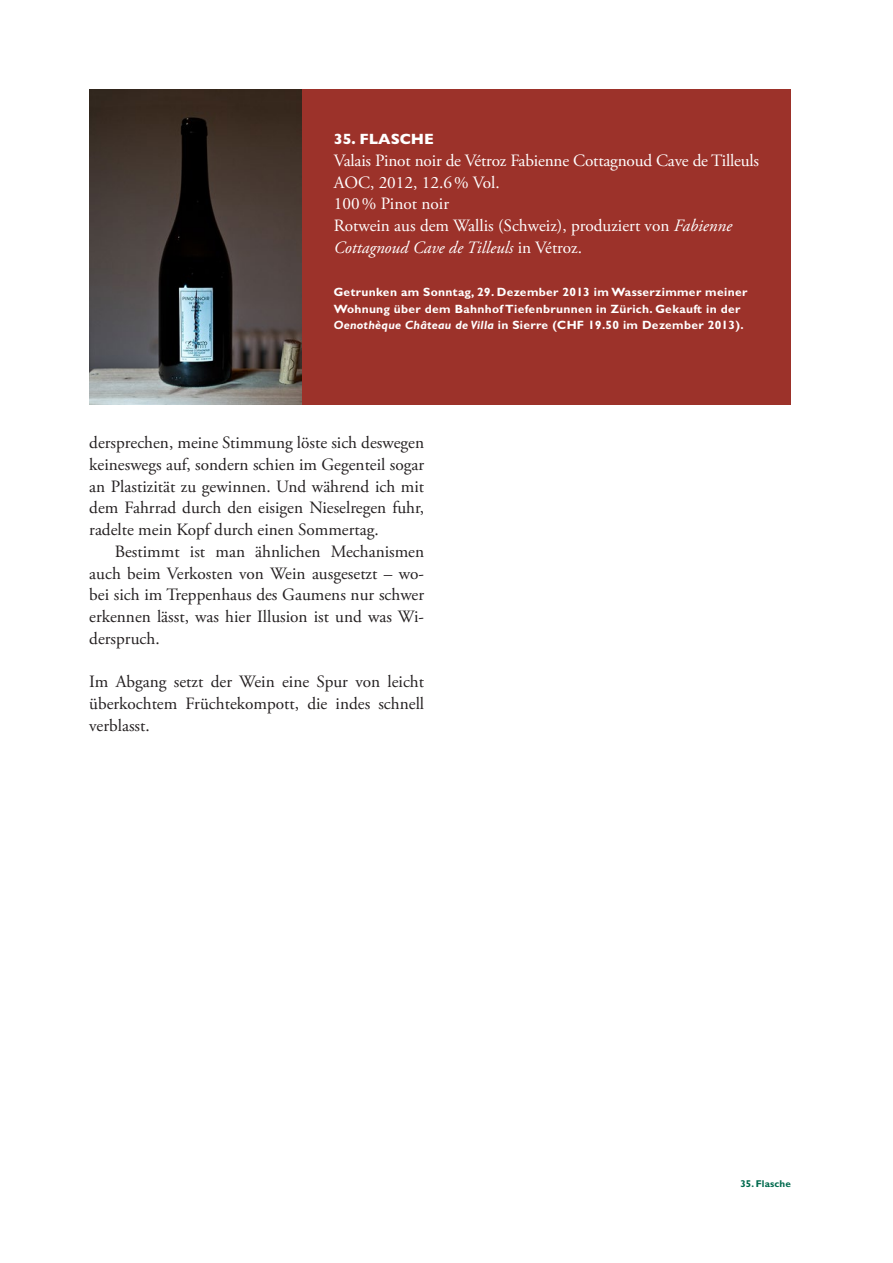
<style>
.page{position:relative;width:893px;height:1263px;background:#fff}
.page>*{position:absolute;margin:0;border:0;box-sizing:border-box;transform-origin:0 0}
.Lauftext_ohne_Einzug{font:17.25px/21.8px "Adobe Garamond Pro";color:#231f20;text-align:justify}
.Flasche_Kasten_Lauft{font:17.25px/21.8px "Adobe Garamond Pro";letter-spacing:-.01em;color:#fff}
.Lauftext_mit_Einzug{font:17.25px/21.8px "Adobe Garamond Pro";color:#231f20;text-align:justify}
.Flasche_Kasten_Titel{font:800 15px "Gill Sans MT Pro";color:#fff}
.Getrunken_am_weiss{font:700 12px/16.4px "Gill Sans MT Pro";letter-spacing:.025em;color:#fff}
.Thema_der_Seiten{font:700 9.9px "Gill Sans MT Pro";letter-spacing:.01em;color:#006a4e}
.s1{font-style:italic}
</style>
<div class="page">
<div style="left:302px;top:89px;width:489px;height:316px;background:#9c322a"></div>
<img style="left:89px;top:90px;width:213px;height:314px">
<p class="Flasche_Kasten_Titel" style="left:334px;top:130px;width:102px">35. FLASCHE</p>
<p class="Flasche_Kasten_Lauft" style="left:334px;top:150px;width:427px">Valais Pinot noir de Vétroz Fabienne Cottagnoud Cave de Tilleuls</p>
<p class="Flasche_Kasten_Lauft" style="left:334px;top:172px;width:167px">AOC, 2012, 12.6% Vol.</p>
<p class="Flasche_Kasten_Lauft" style="left:334px;top:194px;width:117px">100% Pinot noir</p>
<p class="Flasche_Kasten_Lauft" style="left:334px;top:215px;width:400px">Rotwein aus dem Wallis (Schweiz), produziert von <span class="s1">Fabienne<br>Cottagnoud Cave de Tilleuls</span> in Vétroz.</p>
<p class="Getrunken_am_weiss" style="left:334px;top:284px;width:415px">Getrunken am Sonntag, 29. Dezember 2013 im Wasserzimmer meiner<br>Wohnung über dem Bahnhof Tiefenbrunnen in Zürich. Gekauft in der<br><span class="s1">Oenothèque Château de Villa</span> in Sierre (CHF 19.50 im Dezember 2013).</p>
<p class="Lauftext_ohne_Einzug" style="left:89px;top:432px;width:336px">dersprechen, meine Stimmung löste sich deswegen keineswegs auf, sondern schien im Gegenteil sogar an Plastizität zu gewinnen. Und während ich mit dem Fahrrad durch den eisigen Nieselregen fuhr, radelte mein Kopf durch einen Sommertag.</p>
<p class="Lauftext_mit_Einzug" style="left:89px;top:541px;width:336px;text-indent:26px">Bestimmt ist man ähnlichen Mechanismen auch beim Verkosten von Wein ausgesetzt – wo&shy;bei sich im Treppenhaus des Gaumens nur schwer erkennen lässt, was hier Illusion ist und was Wi&shy;derspruch.</p>
<p class="Lauftext_ohne_Einzug" style="left:89px;top:671px;width:336px">Im Abgang setzt der Wein eine Spur von leicht überkochtem Früchtekompott, die indes schnell verblasst.</p>
<p class="Thema_der_Seiten" style="left:740px;top:1177px;width:52px">35. Flasche</p>
</div>
